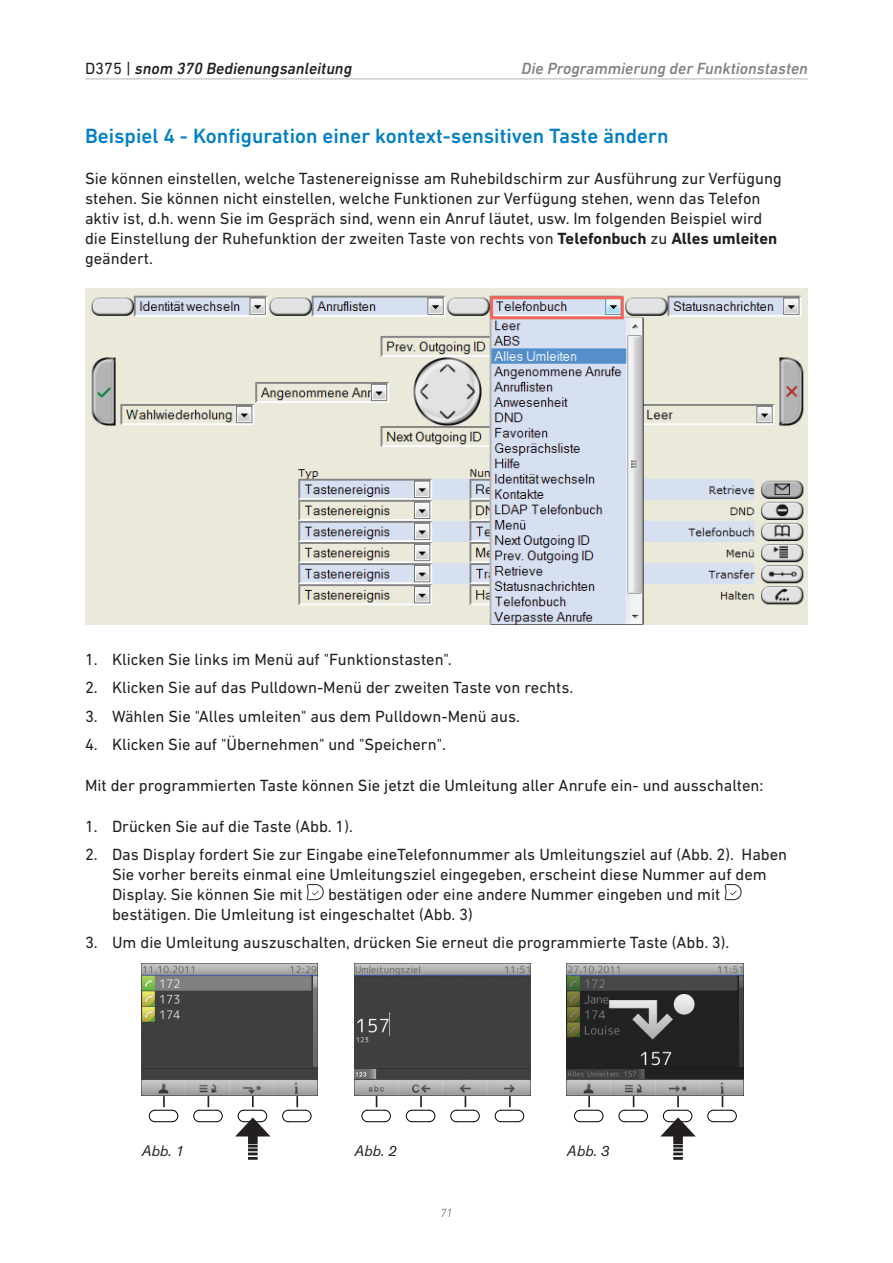
<style>
.page{position:relative;width:893px;height:1263px;background:#fff}
.page>*{position:absolute;margin:0;border:0;box-sizing:border-box;transform-origin:0 0}
.t1{font:500 21px "DIN Next LT Pro";color:#007fc5}
.t2{font:16.5px/19.8px "DIN Next LT Pro";color:#231f20}
.t3{font:italic 500 16.5px "DIN Next LT Pro";color:#808285}
.t4{font:italic 500 16.5px "DIN Next LT Pro";color:#231f20}
.t5{font:italic 15px "Akzidenz Grotesk Pro";color:#231f20}
.t6{font:italic 300 12px "DIN Next LT Pro";color:#57585a}
.s1{font-weight:400;font-style:normal}
.s2{font-weight:700}
.s3{font-family:"Akzidenz Grotesk Pro"}
</style>
<div class="page">
<hr style="left:85px;top:78px;width:723px;height:1px;background:#bcbdc0">
<img style="left:85px;top:288px;width:723px;height:336px">
<div style="left:490px;top:296px;width:134px;height:23px;border:3px solid #f26558"></div>
<svg style="left:307px;top:884px;width:17px;height:16px"></svg>
<svg style="left:724px;top:884px;width:18px;height:16px"></svg>
<svg style="left:149px;top:1096px;width:29px;height:26px"></svg>
<svg style="left:193px;top:1096px;width:30px;height:26px"></svg>
<svg style="left:282px;top:1096px;width:30px;height:26px"></svg>
<svg style="left:361px;top:1096px;width:30px;height:26px"></svg>
<svg style="left:406px;top:1096px;width:29px;height:26px"></svg>
<svg style="left:450px;top:1096px;width:30px;height:26px"></svg>
<svg style="left:495px;top:1096px;width:29px;height:26px"></svg>
<svg style="left:574px;top:1096px;width:29px;height:26px"></svg>
<svg style="left:618px;top:1096px;width:30px;height:26px"></svg>
<svg style="left:707px;top:1096px;width:30px;height:26px"></svg>
<div style="left:248px;top:1129px;width:10px;height:15px;background:#231f20"></div>
<svg style="left:235px;top:1096px;width:35px;height:40px"></svg>
<svg style="left:248px;top:1145px;width:10px;height:15px"></svg>
<div style="left:673px;top:1129px;width:10px;height:15px;background:#231f20"></div>
<svg style="left:661px;top:1096px;width:35px;height:40px"></svg>
<svg style="left:673px;top:1145px;width:10px;height:15px"></svg>
<img style="left:141px;top:964px;width:177px;height:132px">
<img style="left:354px;top:964px;width:176px;height:132px">
<img style="left:567px;top:964px;width:176px;height:132px">
<p class="t4" style="left:85px;top:59px;width:269px"><span class="s1">D375 |</span> snom 370 Bedienungsanleitung</p>
<p class="t3" style="left:521px;top:59px;width:288px">Die Programmierung der Funktionstasten</p>
<p class="t1" style="left:85px;top:124px;width:585px">Beispiel 4 - Konfiguration einer kontext-sensitiven Taste ändern</p>
<p class="t2" style="left:85px;top:169px;width:698px">Sie können einstellen, welche Tastenereignisse am Ruhebildschirm zur Ausführung zur Verfügung stehen. Sie können nicht einstellen, welche Funktionen zur Verfügung stehen, wenn das Telefon aktiv ist, d.h. wenn Sie im Gespräch sind, wenn ein Anruf läutet, usw. Im folgenden Beispiel wird die Einstellung der Ruhefunktion der zweiten Taste von rechts von <span class="s2">Telefonbuch</span> zu <span class="s2">Alles umleiten </span>geändert.</p>
<p class="t2" style="left:85px;top:649px;width:368px">1. Klicken Sie links im Menü auf "Funktionstasten".</p>
<p class="t2" style="left:85px;top:678px;width:490px">2. Klicken Sie auf das Pulldown-Menü der zweiten Taste von rechts.</p>
<p class="t2" style="left:85px;top:706px;width:436px">3. Wählen Sie "Alles umleiten" aus dem Pulldown-Menü aus.</p>
<p class="t2" style="left:85px;top:734px;width:362px">4. Klicken Sie auf "Übernehmen" und "Speichern"<span class="s3">.</span></p>
<p class="t2" style="left:85px;top:775px;width:680px">Mit der programmierten Taste können Sie jetzt die Umleitung aller Anrufe ein- und ausschalten:</p>
<p class="t2" style="left:85px;top:816px;width:269px">1. Drücken Sie auf die Taste (Abb. 1).</p>
<p class="t2" style="left:112px;top:845px;width:677px;text-indent:-27px">2. Das Display fordert Sie zur Eingabe eineTelefonnummer als Umleitungsziel auf (Abb. 2). Haben<br>Sie vorher bereits einmal eine Umleitungsziel eingegeben, erscheint diese Nummer auf dem<br>Display. Sie können Sie mit</p>
<p class="t2" style="left:112px;top:884px;width:610px;text-indent:216px">bestätigen oder eine andere Nummer eingeben und mit bestätigen. Die Umleitung ist eingeschaltet (Abb. 3)</p>
<p class="t2" style="left:85px;top:933px;width:646px">3. Um die Umleitung auszuschalten, drücken Sie erneut die programmierte Taste (Abb. 3).</p>
<p class="t5" style="left:141px;top:1141px;width:44px">Abb. 1</p>
<p class="t5" style="left:354px;top:1141px;width:44px">Abb. 2</p>
<p class="t5" style="left:567px;top:1141px;width:44px">Abb. 3</p>
<p class="t6" style="left:440px;top:1205px;width:14px">71</p>
</div>
